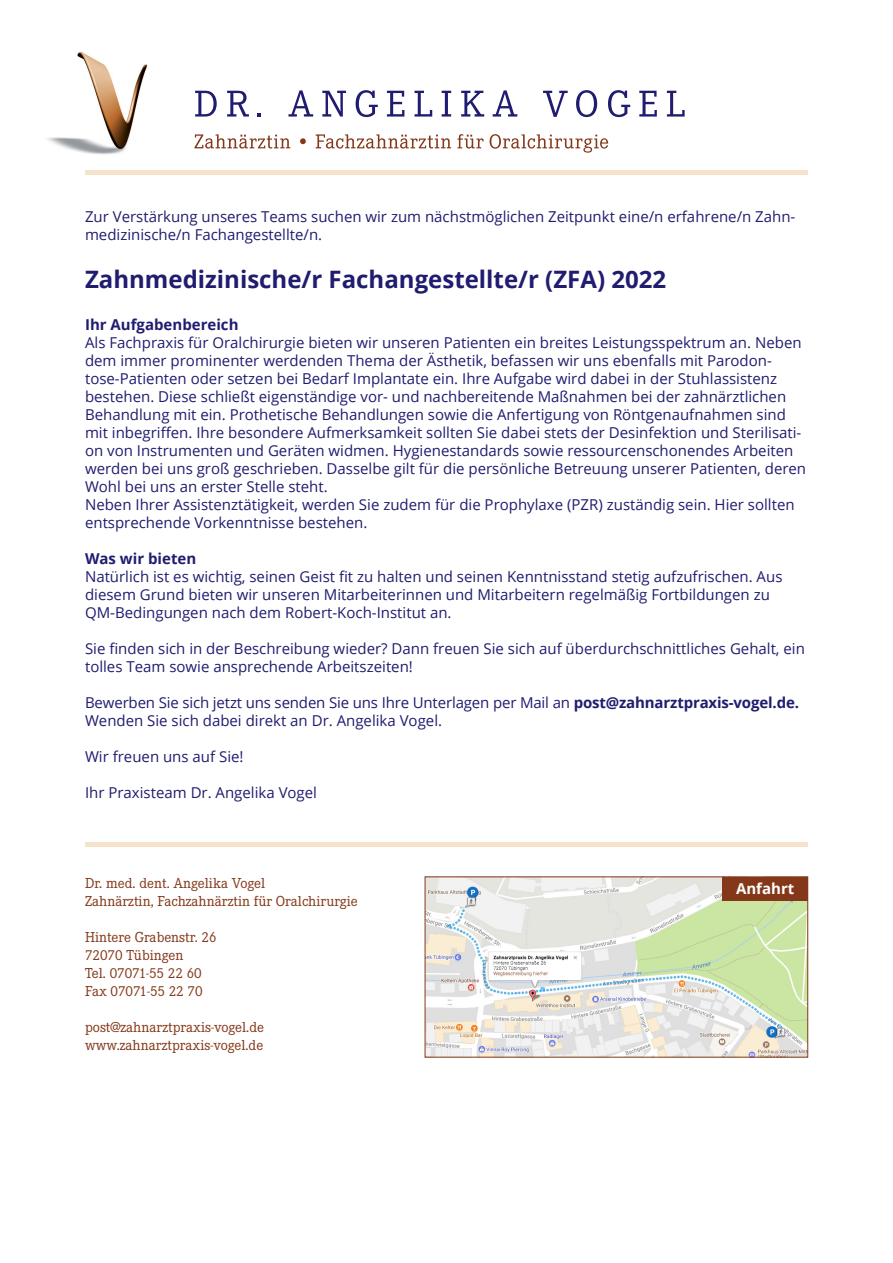
<style>
.page{position:relative;width:893px;height:1263px;background:#fff}
.page>*{position:absolute;margin:0;border:0;box-sizing:border-box;transform-origin:0 0}
.t1{font:700 24px "Open Sans";color:#201c70}
.t2{font:15px/18px "Open Sans";color:#201c70}
.t3{font:15px/18px "Corporate E";color:#843819}
.t4{font:700 15px "Open Sans";color:#201c70}
.t5{font:700 15px "Open Sans";color:#fff}
.s1{font-weight:700}
</style>
<div class="page">
<img style="left:427px;top:879px;width:379px;height:176px">
<div style="left:723px;top:877px;width:85px;height:23px;background:#843819"></div>
<div style="left:85px;top:842px;width:723px;height:5px;background:#f6e3ca"></div>
<img style="left:47px;top:52px;width:161px;height:123px">
<svg style="left:194px;top:134px;width:96px;height:15px"></svg>
<svg style="left:300px;top:138px;width:6px;height:6px"></svg>
<svg style="left:316px;top:134px;width:135px;height:15px"></svg>
<svg style="left:457px;top:134px;width:26px;height:15px"></svg>
<svg style="left:490px;top:134px;width:118px;height:19px"></svg>
<svg style="left:195px;top:91px;width:22px;height:26px"></svg>
<svg style="left:227px;top:91px;width:22px;height:26px"></svg>
<svg style="left:257px;top:113px;width:4px;height:4px"></svg>
<svg style="left:288px;top:90px;width:25px;height:27px"></svg>
<svg style="left:322px;top:91px;width:24px;height:26px"></svg>
<svg style="left:356px;top:90px;width:22px;height:27px"></svg>
<svg style="left:387px;top:91px;width:17px;height:26px"></svg>
<svg style="left:415px;top:91px;width:17px;height:26px"></svg>
<svg style="left:442px;top:91px;width:9px;height:26px"></svg>
<svg style="left:461px;top:91px;width:23px;height:26px"></svg>
<svg style="left:493px;top:90px;width:24px;height:27px"></svg>
<svg style="left:543px;top:91px;width:25px;height:26px"></svg>
<svg style="left:576px;top:90px;width:21px;height:27px"></svg>
<svg style="left:608px;top:90px;width:22px;height:27px"></svg>
<svg style="left:639px;top:91px;width:18px;height:26px"></svg>
<svg style="left:667px;top:91px;width:18px;height:26px"></svg>
<hr style="left:85px;top:170px;width:723px;height:4px;background:#f6e3ca">
<p class="t2" style="left:85px;top:207px;width:712px">Zur Verstärkung unseres Teams suchen wir zum nächstmöglichen Zeitpunkt eine/n erfahrene/n Zahn&shy;medizinische/n Fachangestellte/n.</p>
<h1 class="t1" style="left:85px;top:262px;width:583px">Zahnmedizinische/r Fachangestellte/r (ZFA) 2022</h1>
<p class="t4" style="left:85px;top:314px;width:155px">Ihr Aufgabenbereich</p>
<p class="t2" style="left:85px;top:333px;width:723px">Als Fachpraxis für Oralchirurgie bieten wir unseren Patienten ein breites Leistungsspektrum an. Neben dem immer prominenter werdenden Thema der Ästhetik, befassen wir uns ebenfalls mit Parodon&shy;tose-Patienten oder setzen bei Bedarf Implantate ein. Ihre Aufgabe wird dabei in der Stuhlassistenz bestehen. Diese schließt eigenständige vor- und nachbereitende Maßnahmen bei der zahnärztlichen Behandlung mit ein. Prothetische Behandlungen sowie die Anfertigung von Röntgenaufnahmen sind mit inbegriffen. Ihre besondere Aufmerksamkeit sollten Sie dabei stets der Desinfektion und Sterilisati&shy;on von Instrumenten und Geräten widmen. Hygienestandards sowie ressourcenschonendes Arbeiten werden bei uns groß geschrieben. Dasselbe gilt für die persönliche Betreuung unserer Patienten, deren Wohl bei uns an erster Stelle steht.<br>Neben Ihrer Assistenztätigkeit, werden Sie zudem für die Prophylaxe (PZR) zuständig sein. Hier sollten entsprechende Vorkenntnisse bestehen.</p>
<p class="t4" style="left:85px;top:548px;width:113px">Was wir bieten</p>
<p class="t2" style="left:85px;top:567px;width:699px">Natürlich ist es wichtig, seinen Geist fit zu halten und seinen Kenntnisstand stetig aufzufrischen. Aus diesem Grund bieten wir unseren Mitarbeiterinnen und Mitarbeitern regelmäßig Fortbildungen zu<br>QM-Bedingungen nach dem Robert-Koch-Institut an.</p>
<p class="t2" style="left:85px;top:639px;width:721px">Sie finden sich in der Beschreibung wieder? Dann freuen Sie sich auf überdurchschnittliches Gehalt, ein tolles Team sowie ansprechende Arbeitszeiten!</p>
<p class="t2" style="left:85px;top:693px;width:715px">Bewerben Sie sich jetzt uns senden Sie uns Ihre Unterlagen per Mail an <span class="s1">post@zahnarztpraxis-vogel.de.<br></span>Wenden Sie sich dabei direkt an Dr. Angelika Vogel.</p>
<p class="t2" style="left:85px;top:747px;width:160px">Wir freuen uns auf Sie!</p>
<p class="t2" style="left:85px;top:783px;width:234px">Ihr Praxisteam Dr. Angelika Vogel</p>
<p class="t3" style="left:85px;top:874px;width:274px">Dr. med. dent. Angelika Vogel<br>Zahnärztin, Fachzahnärztin für Oralchirurgie</p>
<p class="t3" style="left:85px;top:928px;width:133px">Hintere Grabenstr. 26<br>72070 Tübingen<br>Tel. 07071-55 22 60<br>Fax 07071-55 22 70</p>
<p class="t3" style="left:85px;top:1018px;width:180px">post@zahnarztpraxis-vogel.de www.zahnarztpraxis-vogel.de</p>
<p class="t5" style="left:736px;top:878px;width:60px">Anfahrt</p>
</div>
